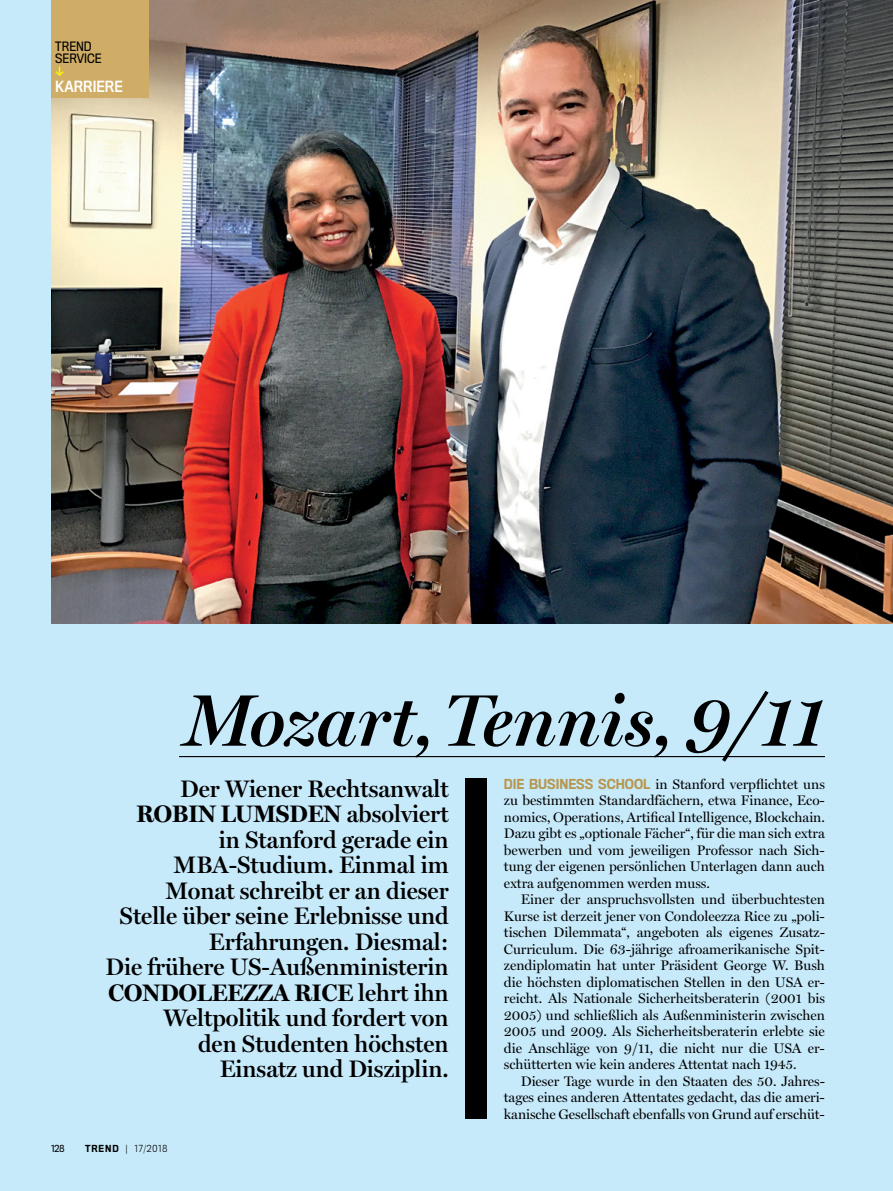
<style>
.page{position:relative;width:893px;height:1191px;background:#c7eafb}
.page>*{position:absolute;margin:0;border:0;box-sizing:border-box;transform-origin:0 0}
.t1{font:italic 600 73.5px "Miller Display";color:#000}
.t2{font:600 24px/25.5px "Miller Display";color:#000;text-align:right}
.t3{font:14.25px "Titling Gothic FB Narrow Standard";color:#fff}
.t4{font:13.95px/16.5px "Miller Display";color:#000;text-align:justify}
.t5{font:12px/12px "Titling Gothic FB Narrow";color:#000}
.t6{font:300 9px "Titling Gothic FB Narrow";letter-spacing:.1em;color:#000}
.t7{font:9px "Titling Gothic FB Narrow";color:#000}
.s1{font-weight:700}
.s2{font-weight:500}
.s3{font-family:"Titling Gothic FB Narrow";font-weight:500;font-size:12.75px;color:#b79750}
</style>
<div class="page">
<img style="left:51px;top:0;width:842px;height:623px">
<div style="left:466px;top:778px;width:21px;height:340px;background:#000"></div>
<hr style="left:179px;top:756px;width:646px;height:1px;background:#000">
<div style="left:51px;top:0;width:98px;height:98px;background:#d0ad67"></div>
<svg style="left:55px;top:67px;width:9px;height:9px"></svg>
<p class="t5" style="left:55px;top:40px;width:48px">TREND<br>SERVICE</p>
<p class="t3" style="left:55px;top:78px;width:69px">KARRIERE</p>
<h1 class="t1" style="left:185px;top:678px;width:642px">Mozart,Tennis, 9/11</h1>
<p class="t2" style="left:106px;top:776px;width:345px">Der Wiener Rechtsanwalt<br><span class="s1">ROBIN LUMSDEN</span> absolviert<br>in Stanford gerade ein<br>MBA-Studium. Einmal im<br>Monat schreibt er an dieser<br>Stelle über seine Erlebnisse und<br>Erfahrungen. Diesmal:<br>Die frühere US-Außenministerin<br><span class="s1">CONDOLEEZZA RICE</span> lehrt ihn<br>Weltpolitik und fordert von<br>den Studenten höchsten<br>Einsatz und Disziplin.</p>
<p class="t7" style="left:51px;top:1143px;width:15px">128</p>
<p class="t6" style="left:85px;top:1143px;width:84px"><span class="s2">TREND</span> | 17/2018</p>
<p class="t4" style="left:504px;top:776px;width:323px"><span class="s3">DIE BUSINESS SCHOOL</span> in Stanford verpflichtet uns zu bestimmten Standardfächern, etwa Finance, Eco&shy;nomics, Operations, Artifical Intelligence, Blockchain.<br>Dazu gibt es „optionale Fächer“, für die man sich extra bewerben und vom jeweiligen Professor nach Sich&shy;tung der eigenen persönlichen Unterlagen dann auch extra aufgenommen werden muss.</p>
<p class="t4" style="left:504px;top:891px;width:323px;text-indent:17px">Einer der anspruchsvollsten und überbuchtesten Kurse ist derzeit jener von Condoleezza Rice zu „poli&shy;tischen Dilemmata“, angeboten als eigenes Zusatz-Curriculum. Die 63-jährige afroamerikanische Spit&shy;zendiplomatin hat unter Präsident George W. Bush die höchsten diplomatischen Stellen in den USA er&shy;reicht. Als Nationale Sicherheitsberaterin (2001 bis 2005) und schließlich als Außenministerin zwischen 2005 und 2009. Als Sicherheitsberaterin erlebte sie die Anschläge von 9/11, die nicht nur die USA er&shy;schütterten wie kein anderes Attentat nach 1945.</p>
<p class="t4" style="left:504px;top:1073px;width:323px;text-indent:17px">Dieser Tage wurde in den Staaten des 50. Jahres&shy;tages eines anderen Attentates gedacht, das die ameri&shy;kanische Gesellschaft ebenfalls von Grund auf erschüt-</p>
</div>
